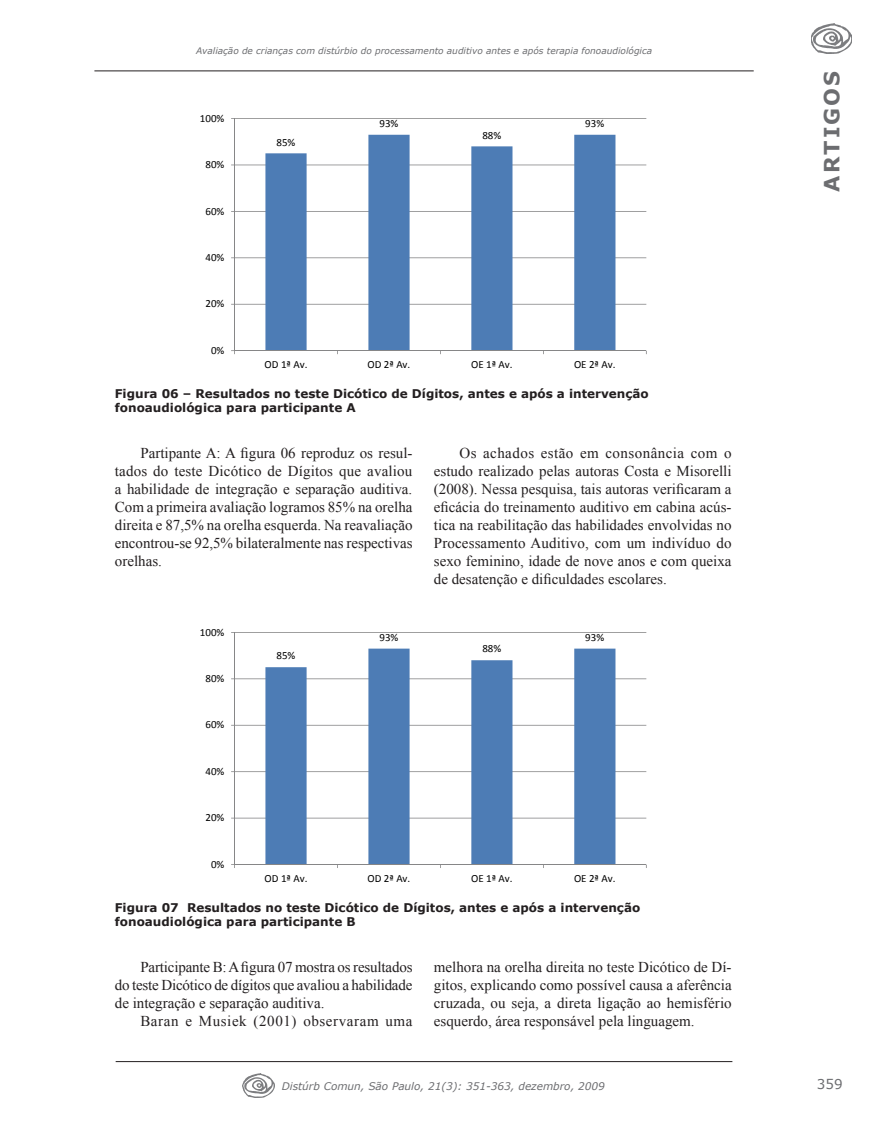
<style>
.page{position:relative;width:872px;height:1132px;background:#fff}
.page>*{position:absolute;margin:0;border:0;box-sizing:border-box;transform-origin:0 0}
.t1{font:700 21px "Verdana";letter-spacing:.1em;color:#6c6d70}
.Corpo_do_texto{font:15px/18px "Times New Roman";color:#231f20;text-align:justify}
.Corpo_do_texto-2{font:15px "Times New Roman";letter-spacing:.04em;color:#231f20}
.t2{font:13.5px "Verdana";color:#6c6d70}
.Tabelas_e_Gráficos{font:700 12px/14.4px "Verdana";color:#231f20}
.t3{font:10.95px "Calibri";color:#000}
.t4{font:italic 10.5px "Verdana";color:#6c6d70}
.t5{font:italic 9px "Verdana";color:#6c6d70}
</style>
<div class="page">
<hr style="left:94px;top:70px;width:659px;height:1px;background:#231f20">
<img style="left:811px;top:24px;width:40px;height:29px">
<hr style="left:116px;top:1060px;width:616px;height:1px;background:#231f20">
<img style="left:242px;top:1073px;width:32px;height:23px">
<hr style="left:235px;top:304px;width:411px;height:1px;background:#868687">
<hr style="left:235px;top:257px;width:411px;height:1px;background:#868687">
<hr style="left:235px;top:211px;width:411px;height:1px;background:#868687">
<hr style="left:235px;top:164px;width:411px;height:1px;background:#868687">
<hr style="left:235px;top:118px;width:411px;height:1px;background:#868687">
<svg style="left:265px;top:135px;width:350px;height:215px"></svg>
<hr style="left:234px;top:118px;width:1px;height:232px;background:#868687">
<hr style="left:235px;top:350px;width:411px;height:1px;background:#868687">
<hr style="left:235px;top:817px;width:411px;height:1px;background:#868687">
<hr style="left:235px;top:771px;width:411px;height:1px;background:#868687">
<hr style="left:235px;top:724px;width:411px;height:1px;background:#868687">
<hr style="left:235px;top:678px;width:411px;height:1px;background:#868687">
<hr style="left:235px;top:631px;width:411px;height:1px;background:#868687">
<svg style="left:265px;top:648px;width:350px;height:215px"></svg>
<hr style="left:234px;top:632px;width:1px;height:232px;background:#868687">
<hr style="left:235px;top:863px;width:411px;height:1px;background:#868687">
<p class="t5" style="left:196px;top:45px;width:457px">Avaliação de crianças com distúrbio do processamento auditivo antes e após terapia fonoaudiológica</p>
<p class="t3" style="left:200px;top:111px;width:26px">100%</p>
<p class="t3" style="left:205px;top:158px;width:20px">80%</p>
<p class="t3" style="left:205px;top:204px;width:20px">60%</p>
<p class="t3" style="left:205px;top:250px;width:20px">40%</p>
<p class="t3" style="left:205px;top:297px;width:20px">20%</p>
<p class="t3" style="left:211px;top:343px;width:15px">0%</p>
<p class="t3" style="left:276px;top:135px;width:20px">85%</p>
<p class="t3" style="left:379px;top:116px;width:20px">93%</p>
<p class="t3" style="left:482px;top:128px;width:20px">88%</p>
<p class="t3" style="left:585px;top:116px;width:20px">93%</p>
<p class="t3" style="left:264px;top:357px;width:44px">OD 1ª Av.</p>
<p class="t3" style="left:367px;top:357px;width:44px">OD 2ª Av.</p>
<p class="t3" style="left:471px;top:357px;width:43px">OE 1ª Av.</p>
<p class="t3" style="left:574px;top:357px;width:43px">OE 2ª Av.</p>
<p class="Tabelas_e_Gráficos" style="left:115px;top:386px;width:535px">Figura 06 – Resultados no teste Dicótico de Dígitos, antes e após a intervenção fonoaudiológica para participante A</p>
<p class="Corpo_do_texto" style="left:115px;top:444px;width:299px;text-indent:26px">Partipante A: A figura 06 reproduz os resul&shy;tados do teste Dicótico de Dígitos que avaliou a habilidade de integração e separação auditiva.<br>Com a primeira avaliação logramos 85% na orelha direita e 87,5% na orelha esquerda. Na reavaliação encontrou-se 92,5% bilateralmente nas respectivas orelhas.</p>
<p class="Corpo_do_texto" style="left:434px;top:444px;width:299px;text-indent:26px">Os achados estão em consonância com o estudo realizado pelas autoras Costa e Misorelli (2008). Nessa pesquisa, tais autoras verificaram a eficácia do treinamento auditivo em cabina acús&shy;tica na reabilitação das habilidades envolvidas no Processamento Auditivo, com um indivíduo do sexo feminino, idade de nove anos e com queixa de desatenção e dificuldades escolares.</p>
<p class="t3" style="left:200px;top:625px;width:26px">100%</p>
<p class="t3" style="left:205px;top:671px;width:20px">80%</p>
<p class="t3" style="left:205px;top:717px;width:20px">60%</p>
<p class="t3" style="left:205px;top:764px;width:20px">40%</p>
<p class="t3" style="left:205px;top:810px;width:20px">20%</p>
<p class="t3" style="left:211px;top:857px;width:15px">0%</p>
<p class="t3" style="left:276px;top:648px;width:20px">85%</p>
<p class="t3" style="left:379px;top:630px;width:20px">93%</p>
<p class="t3" style="left:482px;top:641px;width:20px">88%</p>
<p class="t3" style="left:585px;top:630px;width:20px">93%</p>
<p class="t3" style="left:264px;top:871px;width:44px">OD 1ª Av.</p>
<p class="t3" style="left:367px;top:871px;width:44px">OD 2ª Av.</p>
<p class="t3" style="left:471px;top:871px;width:43px">OE 1ª Av.</p>
<p class="t3" style="left:574px;top:871px;width:43px">OE 2ª Av.</p>
<p class="Tabelas_e_Gráficos" style="left:115px;top:900px;width:527px">Figura 07 Resultados no teste Dicótico de Dígitos, antes e após a intervenção fonoaudiológica para participante B</p>
<p class="Corpo_do_texto" style="left:115px;top:957px;width:299px;text-indent:26px">Participante B: A figura 07 mostra os resultados do teste Dicótico de dígitos que avaliou a habilidade de integração e separação auditiva.</p>
<p class="Corpo_do_texto-2" style="left:140px;top:1010px;width:274px">Baran e Musiek (2001) observaram uma</p>
<p class="Corpo_do_texto" style="left:434px;top:957px;width:299px">melhora na orelha direita no teste Dicótico de Dí&shy;gitos, explicando como possível causa a aferência cruzada, ou seja, a direta ligação ao hemisfério esquerdo, área responsável pela linguagem.</p>
<p class="t4" style="left:282px;top:1078px;width:325px">Distúrb Comun, São Paulo, 21(3): 351-363, dezembro, 2009</p>
<h1 class="t1" style="left:818px;top:192px;width:122px;rotate:-90deg">ARTIGOS</h1>
<p class="t2" style="left:817px;top:1074px;width:27px">359</p>
</div>
